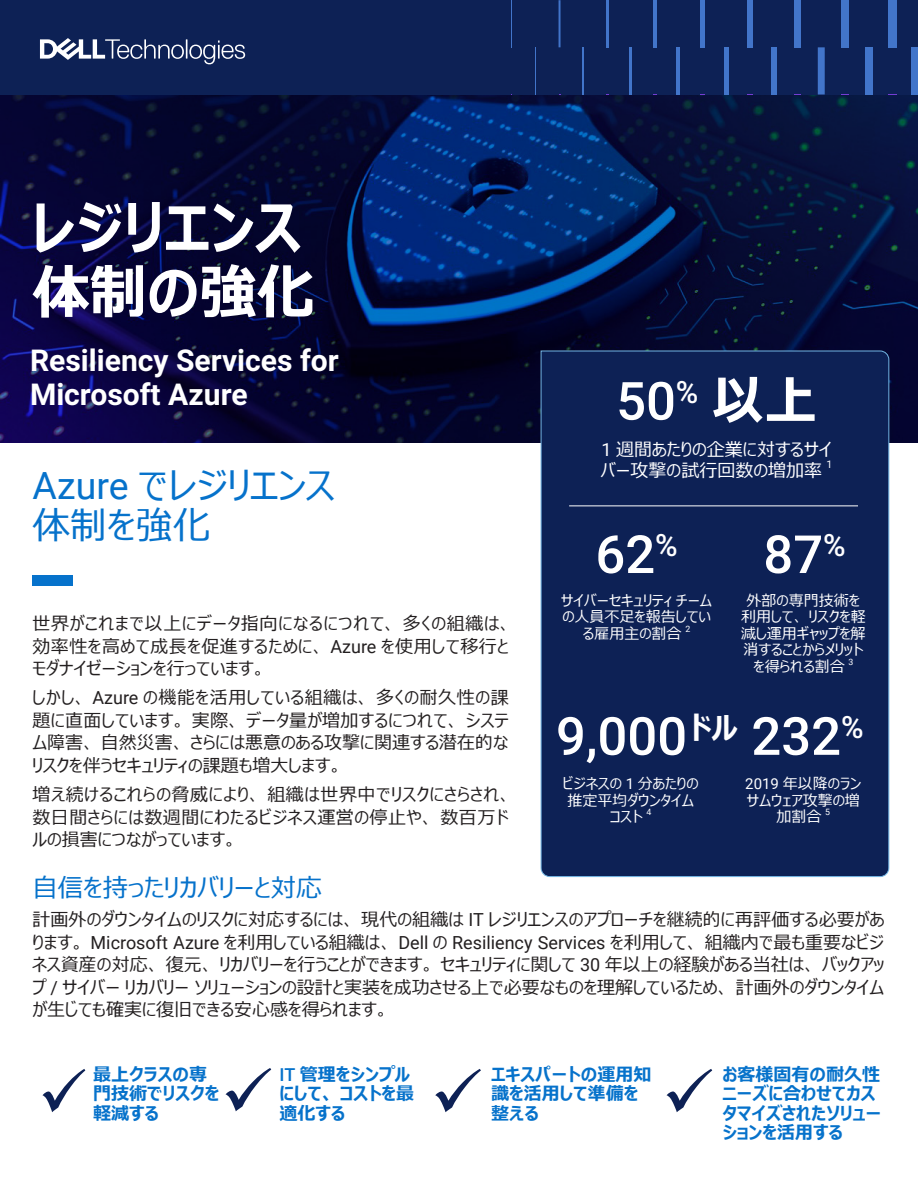
<style>
.page{position:relative;width:918px;height:1188px;background:#fff}
.page>*{position:absolute;margin:0;border:0;box-sizing:border-box;transform-origin:0 0}
.Table_Text{font:700 59.1px/64.5px "Meiryo UI";color:#fff}
.At_a_Glance{font:500 52.65px "Roboto";color:#fff}
.Document_Headline{font:37.5px/40.5px "Meiryo UI";color:#0672cb}
.Table_Text-2{font:700 30px/33.3px "Roboto";color:#fff}
.Body_Text{font:25.5px "Meiryo UI";color:#0672cb}
.Body_Text-2{font:18px/22.5px "Meiryo UI";color:#231f20;text-align:justify}
.Body_Text-3{font:18px/22.5px "Meiryo UI";letter-spacing:.03em;color:#231f20}
.At_a_Glance-2{font:700 18px/19.5px "Meiryo UI";color:#0672cb}
.At_a_Glance-3{font:18px/21px "Meiryo UI";color:#fff}
.At_a_Glance-4{font:15px/16.5px "Meiryo UI";color:#fff;text-align:center}
.At_a_Glance-5{font:10.5px "Roboto";color:#fff}
.At_a_Glance-6{font:8.7px "Roboto";color:#fff}
.s1{font-family:"Roboto"}
.s2{font-family:"Meiryo UI";font-weight:700}
.s3{font-family:"Roboto";font-weight:500}
</style>
<div class="page">
<svg style="left:0;top:94px;width:918px;height:349px;background:#040f40"></svg>
<div style="left:32px;top:576px;width:41px;height:10px;background:#0672cb"></div>
<div style="left:0;top:0;width:918px;height:94px;background:#0d2155"></div>
<svg style="left:40px;top:38px;width:205px;height:26px"></svg>
<hr style="left:511px;top:0;width:1px;height:47px;background:#4275ca">
<div style="left:888px;top:0;width:9px;height:47px;background:#4275ca"></div>
<div style="left:841px;top:0;width:8px;height:47px;background:#4275ca"></div>
<div style="left:794px;top:0;width:7px;height:47px;background:#4275ca"></div>
<div style="left:747px;top:0;width:6px;height:47px;background:#4275ca"></div>
<div style="left:700px;top:0;width:5px;height:47px;background:#4275ca"></div>
<hr style="left:653px;top:0;width:4px;height:47px;background:#4275ca">
<hr style="left:606px;top:0;width:3px;height:47px;background:#4275ca">
<hr style="left:559px;top:0;width:2px;height:47px;background:#4275ca">
<hr style="left:535px;top:47px;width:1px;height:48px;background:#4275ca">
<div style="left:912px;top:47px;width:6px;height:48px;background:#4275ca"></div>
<div style="left:865px;top:47px;width:8px;height:48px;background:#4275ca"></div>
<div style="left:818px;top:47px;width:7px;height:48px;background:#4275ca"></div>
<div style="left:771px;top:47px;width:6px;height:48px;background:#4275ca"></div>
<div style="left:724px;top:47px;width:5px;height:48px;background:#4275ca"></div>
<hr style="left:676px;top:47px;width:4px;height:48px;background:#4275ca">
<hr style="left:629px;top:47px;width:3px;height:48px;background:#4275ca">
<hr style="left:582px;top:47px;width:2px;height:48px;background:#4275ca">
<div style="left:540px;top:350px;width:350px;height:527px;background:#0d2155"></div>
<hr style="left:569px;top:506px;width:289px;height:1px;background:#fff">
<svg style="left:42px;top:1069px;width:43px;height:43px"></svg>
<svg style="left:226px;top:1068px;width:45px;height:43px"></svg>
<svg style="left:435px;top:1069px;width:46px;height:43px"></svg>
<svg style="left:667px;top:1069px;width:45px;height:43px"></svg>
<p class="Table_Text" style="left:32px;top:199px;width:284px">レジリエンス体制の強化</p>
<p class="Table_Text-2" style="left:30px;top:343px;width:310px">Resiliency Services for<br>Microsoft Azure</p>
<p class="Document_Headline" style="left:32px;top:467px;width:304px"><span class="s1">Azure</span> でレジリエンス体制を強化</p>
<p class="At_a_Glance" style="left:616px;top:364px;width:202px">50<sup>%</sup> <span class="s2">以上</span></p>
<p class="At_a_Glance-3" style="left:601px;top:440px;width:232px"><span class="s1">1</span> 週間あたりの企業に対するサイバー攻撃の試行回数の増加率</p>
<p class="At_a_Glance-5" style="left:827px;top:457px;width:7px">1</p>
<p class="At_a_Glance" style="left:595px;top:517px;width:84px">62<sup>%</sup></p>
<p class="At_a_Glance" style="left:763px;top:517px;width:84px">87<sup>%</sup></p>
<p class="At_a_Glance-4" style="left:561px;top:593px;width:153px">サイバーセキュリティチームの人員不足を報告している雇用主の割合</p>
<p class="At_a_Glance-4" style="left:741px;top:593px;width:126px">外部の専門技術を利用して、リスクを軽減し運用ギャップを解消することからメリットを得られる割合</p>
<p class="Body_Text-3" style="left:32px;top:613px;width:481px">世界がこれまで以上にデータ指向になるにつれて、多くの組織は、効率性を高めて成長を促進するために、 <span class="s1">Azure</span> を使用して移行とモダナイゼーションを行っています。</p>
<p class="Body_Text-2" style="left:32px;top:688px;width:478px">しかし、 <span class="s1">Azure</span> の機能を活用している組織は、多くの耐久性の課題に直面しています。実際、データ量が増加するにつれて、システム障害、自然災害、さらには悪意のある攻撃に関連する潜在的なリスクを伴うセキュリティの課題も増大します。</p>
<p class="Body_Text-3" style="left:32px;top:784px;width:481px">増え続けるこれらの脅威により、組織は世界中でリスクにさらされ、数日間さらには数週間にわたるビジネス運営の停止や、数百万ドルの損害につながっています。</p>
<p class="Body_Text" style="left:32px;top:870px;width:291px">自信を持ったリカバリーと対応</p>
<p class="Body_Text-2" style="left:32px;top:909px;width:853px">計画外のダウンタイムのリスクに対応するには、現代の組織は <span class="s1">IT</span> レジリエンスのアプローチを継続的に再評価する必要があります。 <span class="s1">Microsoft Azure</span> を利用している組織は、 <span class="s1">Dell</span> の <span class="s1">Resiliency Services</span> を利用して、組織内で最も重要なビジネス資産の対応、復元、リカバリーを行うことができます。セキュリティに関して <span class="s1">30</span> 年以上の経験がある当社は、バックアップ <span class="s1">/</span> サイバーリカバリーソリューションの設計と実装を成功させる上で必要なものを理解しているため、計画外のダウンタイムが生じても確実に復旧できる安心感を得られます。</p>
<p class="At_a_Glance-6" style="left:685px;top:622px;width:6px">2</p>
<p class="At_a_Glance-6" style="left:849px;top:655px;width:6px">3</p>
<p class="At_a_Glance" style="left:556px;top:699px;width:309px">9,000<sup>ドル</sup> 232<sup>%</sup></p>
<p class="At_a_Glance-4" style="left:563px;top:776px;width:137px">ビジネスの <span class="s1">1</span> 分あたりの推定平均ダウンタイムコスト</p>
<p class="At_a_Glance-4" style="left:745px;top:776px;width:118px"><span class="s1">2019</span> 年以降のランサムウェア攻撃の増加割合</p>
<p class="At_a_Glance-6" style="left:646px;top:805px;width:6px">4</p>
<p class="At_a_Glance-6" style="left:825px;top:805px;width:6px">5</p>
<p class="At_a_Glance-2" style="left:93px;top:1065px;width:128px">最上クラスの専門技術でリスクを軽減する</p>
<p class="At_a_Glance-2" style="left:280px;top:1065px;width:136px"><span class="s3">IT</span> 管理をシンプルにして、コストを最適化する</p>
<p class="At_a_Glance-2" style="left:491px;top:1065px;width:162px">エキスパートの運用知識を活用して準備を整える</p>
<p class="At_a_Glance-2" style="left:722px;top:1065px;width:160px">お客様固有の耐久性ニーズに合わせてカスタマイズされたソリューションを活用する</p>
</div>
